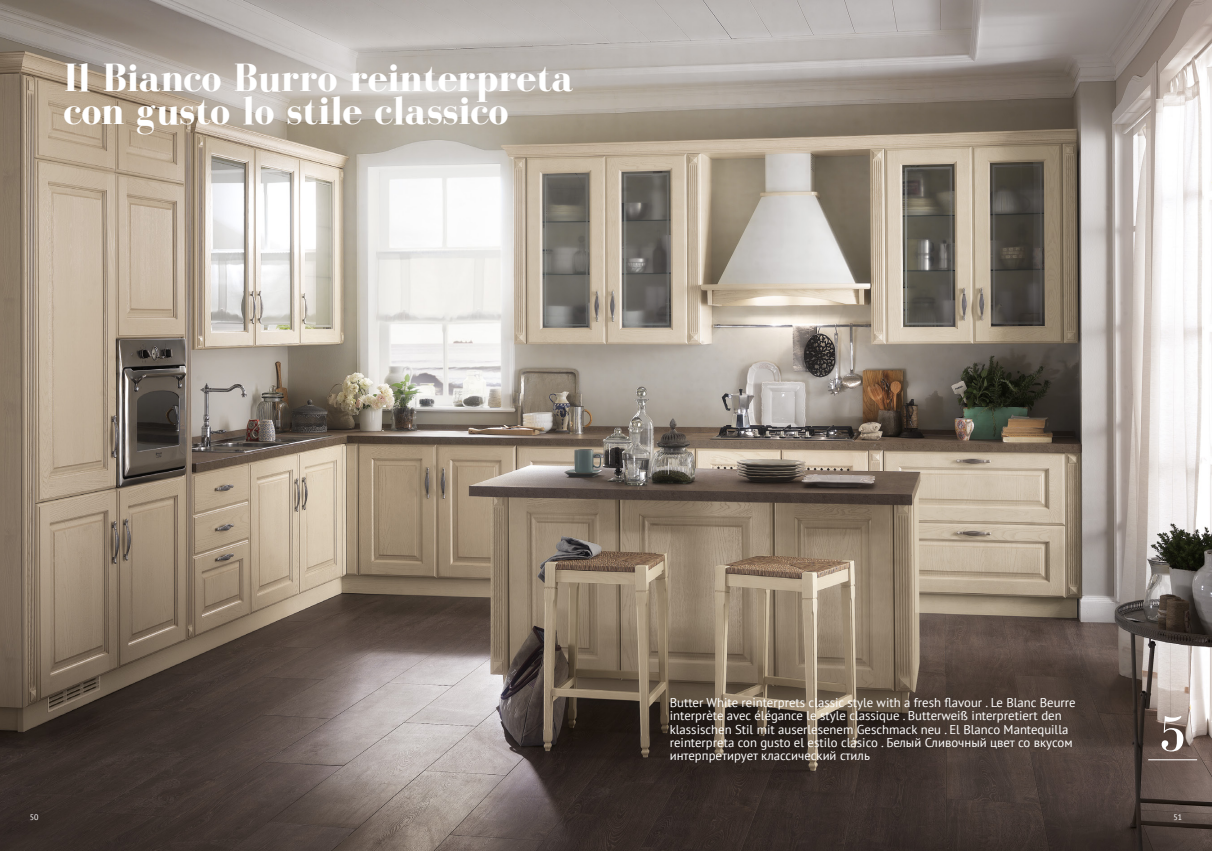
<style>
.page{position:relative;width:1212px;height:851px;background:#fff}
.page>*{position:absolute;margin:0;border:0;box-sizing:border-box;transform-origin:0 0}
.Normale{font:52.5px "Bodoni Cyrillic";color:#fff}
.Normale-2{font:700 40.5px "Bodoni FLF";color:#fff}
.t1{font:12.75px/13.3px "PT Sans";color:#fff}
.t2{font:8.02px "PT Sans";color:#fff}
</style>
<div class="page">
<img style="left:0;top:0;width:1212px;height:850px">
<hr style="left:1148px;top:759px;width:49px;height:1px;background:#fff">
<p class="Normale-2" style="left:64px;top:55px;width:511px">Il Bianco Burro reinterpreta</p>
<p class="Normale-2" style="left:64px;top:88px;width:446px">con gusto lo stile classico</p>
<p class="t1" style="left:670px;top:695px;width:407px">Butter White reinterprets classic style with a fresh flavour . Le Blanc Beurre interprète avec élégance le style classique . Butterweiß interpretiert den klassischen Stil mit auserlesenem Geschmack neu . El Blanco Mantequilla reinterpreta con gusto el estilo clásico . Белый Сливочный цвет со вкусом интерпретирует классический стиль</p>
<p class="Normale" style="left:1158px;top:705px;width:30px">5</p>
<p class="t2" style="left:30px;top:812px;width:10px">50</p>
<p class="t2" style="left:1173px;top:812px;width:10px">51</p>
</div>
